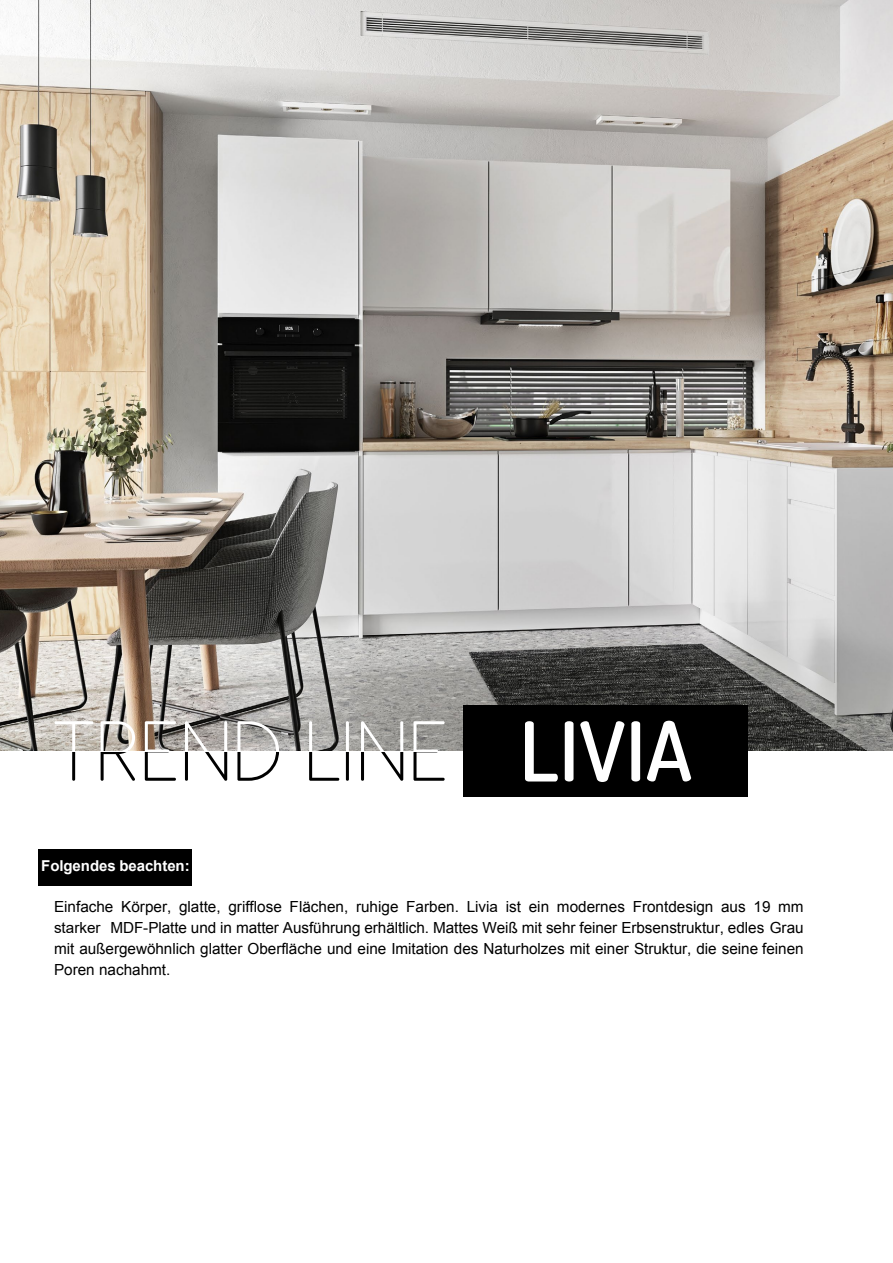
<style>
.page{position:relative;width:893px;height:1263px;background:#fff}
.page>*{position:absolute;margin:0;border:0;box-sizing:border-box;transform-origin:0 0}
.t1{font:600 82.5px "Dosis";letter-spacing:.005em;color:#fff}
.t2{font:15.3px/21px "Arial";letter-spacing:-.005em;color:#000;text-align:justify}
.t3{font:700 15px "Arial";letter-spacing:-.005em;color:#fff}
</style>
<div class="page">
<img style="left:0;top:0;width:893px;height:751px">
<svg style="left:145px;top:721px;width:300px;height:60px"></svg>
<div style="left:463px;top:705px;width:285px;height:92px;background:#000"></div>
<div style="left:38px;top:849px;width:153px;height:37px;background:#000"></div>
<p class="t3" style="left:41px;top:859px;width:150px">Folgendes beachten:</p>
<h1 class="t1" style="left:520px;top:698px;width:174px">LIVIA</h1>
<p class="t2" style="left:54px;top:897px;width:751px">Einfache Körper, glatte, grifflose Flächen, ruhige Farben. Livia ist ein modernes Frontdesign aus 19 mm starker MDF-Platte und in matter Ausführung erhältlich. Mattes Weiß mit sehr feiner Erbsenstruktur, edles Grau mit außergewöhnlich glatter Oberfläche und eine Imitation des Naturholzes mit einer Struktur, die seine feinen Poren nachahmt.</p>
</div>
